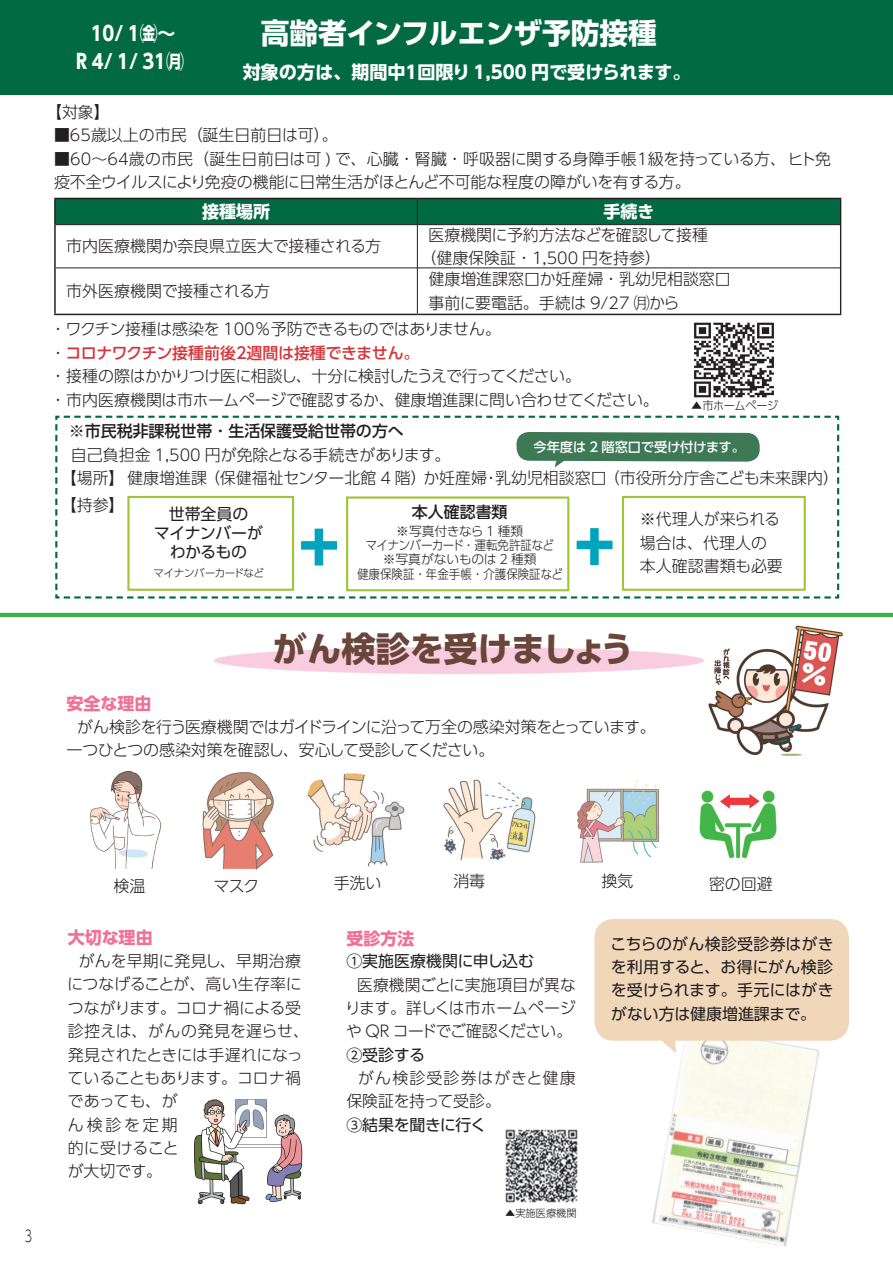
<style>
.page{position:relative;width:893px;height:1263px;background:#fff}
.page>*{position:absolute;margin:0;border:0;box-sizing:border-box;transform-origin:0 0}
.t1{font:34.35px "BIZ UDP Shin Go Bold";color:#6a4539}
.t2{font:28.65px "BIZ UDP Shin Go Bold";color:#fff}
.t3{font:19.95px "BIZ UDP Shin Go Bold";color:#fff;scale:.9 1}
.t4{font:18px "BIZ UDP Shin Go Bold";color:#fff}
.t5{font:16.95px "BIZ UDP Shin Go Bold";color:#f17097}
.t6{font:16.95px "BIZ UDP Shin Go Bold";color:#fff}
.t7{font:15.9px/23.4px "BIZ UDP Shin Go Light";color:#231f20}
.t8{font:15.9px/19.2px "BIZ UDP Shin Go";color:#231f20;text-align:center}
.t9{font:15.9px/23.4px "BIZ UDP Shin Go Light";letter-spacing:.02em;color:#231f20}
.t10{font:15.9px/23.4px "BIZ UDP Shin Go Light";letter-spacing:.035em;color:#231f20}
.t11{font:15.9px "BIZ UDP Shin Go Medium";color:#231f20}
.t12{font:15.9px/23.4px "BIZ UDP Shin Go Light";letter-spacing:.055em;color:#231f20}
.t13{font:15.9px "BIZ UDP Shin Go Medium";color:#d5353a}
.t14{font:15.9px/23.4px "BIZ UDP Shin Go Light";letter-spacing:.07em;color:#231f20}
.t15{font:15.9px/23.4px "BIZ UDP Shin Go";letter-spacing:.02em;color:#231f20;text-align:right}
.t16{font:15.9px "BIZ UDP Shin Go Light";letter-spacing:.03em;color:#231f20}
.t17{font:15.9px "BIZ UDP Shin Go Light";color:#231f20;scale:.7 1}
.t18{font:13.2px "BIZ UDP Shin Go Medium";color:#fff}
.t19{font:12.75px/13.8px "BIZ UDP Shin Go Light";color:#231f20;text-align:center}
.t20{font:12.75px "BIZ UDP Shin Go Light";color:#231f20;scale:.9 1}
.t21{font:11.7px "BIZ UDP Shin Go Light";color:#231f20;scale:.95 1}
.t22{font:10.65px "BIZ UDP Shin Go Light";color:#231f20}
.t23{font:10.2px "BIZ UDP Shin Go Light";color:#231f20}
.s1{font-family:"BIZ UDP Shin Go Light";color:#231f20}
</style>
<div class="page">
<svg style="left:729px;top:94px;width:71px;height:1px"></svg>
<div style="left:0;top:0;width:893px;height:94px;background:#026a43"></div>
<hr style="left:0;top:613px;width:893px;height:4px;background:#40ae49">
<svg style="left:55px;top:415px;width:785px;height:184px"></svg>
<div style="left:301px;top:541px;width:36px;height:9px;background:#00a4bd"></div>
<div style="left:315px;top:529px;width:8px;height:36px;background:#00a4bd"></div>
<div style="left:577px;top:541px;width:36px;height:8px;background:#00a4bd"></div>
<div style="left:590px;top:528px;width:9px;height:37px;background:#00a4bd"></div>
<div style="left:127px;top:496px;width:167px;height:95px;border:2px solid #9ec536"></div>
<div style="left:346px;top:496px;width:223px;height:95px;border:2px solid #9ec536"></div>
<div style="left:622px;top:496px;width:184px;height:95px;border:2px solid #9ec536"></div>
<img style="left:90px;top:771px;width:71px;height:98px">
<img style="left:202px;top:772px;width:72px;height:97px">
<img style="left:307px;top:773px;width:97px;height:94px">
<img style="left:443px;top:779px;width:93px;height:82px">
<img style="left:577px;top:779px;width:83px;height:83px">
<img style="left:699px;top:790px;width:78px;height:69px">
<img style="left:194px;top:1099px;width:109px;height:106px">
<img style="left:652px;top:1056px;width:167px;height:190px">
<svg style="left:594px;top:919px;width:255px;height:137px;background:#f1dbc0"></svg>
<img style="left:505px;top:1129px;width:73px;height:74px">
<svg style="left:214px;top:647px;width:490px;height:27px"></svg>
<svg style="left:516px;top:432px;width:244px;height:35px"></svg>
<hr style="left:56px;top:268px;width:361px;height:1px;background:#231f20">
<hr style="left:54px;top:198px;width:363px;height:1px;background:#231f20">
<hr style="left:54px;top:199px;width:2px;height:26px;background:#231f20">
<hr style="left:54px;top:225px;width:2px;height:43px;background:#231f20">
<hr style="left:54px;top:268px;width:2px;height:46px;background:#231f20">
<hr style="left:54px;top:314px;width:363px;height:1px;background:#231f20">
<hr style="left:417px;top:314px;width:424px;height:1px;background:#231f20">
<hr style="left:417px;top:225px;width:1px;height:43px;background:#231f20">
<hr style="left:417px;top:268px;width:423px;height:1px;background:#231f20">
<hr style="left:417px;top:268px;width:1px;height:46px;background:#231f20">
<svg style="left:55px;top:198px;width:785px;height:27px;background:#056440"></svg>
<hr style="left:840px;top:198px;width:1px;height:117px;background:#231f20">
<img style="left:708px;top:625px;width:135px;height:131px">
<img style="left:694px;top:322px;width:80px;height:76px">
<p class="t3" style="left:91px;top:23px;width:96px">１０/ ㈮１ ～</p>
<p class="t3" style="left:76px;top:51px;width:121px">R ４/ １/ ３１㈪</p>
<p class="t7" style="left:54px;top:100px;width:49px">【対象【</p>
<p class="t7" style="left:54px;top:124px;width:134px">■６５歳以上の市民</p>
<h2 class="t2" style="left:261px;top:19px;width:398px">高齢者インフルエンザ予防接種</h2>
<p class="t4" style="left:243px;top:63px;width:442px">対象の方は、期間中１回限り 1,500 円で受けられます。</p>
<p class="t7" style="left:195px;top:124px;width:137px">（誕生日前日は可。(</p>
<p class="t7" style="left:201px;top:147px;width:159px">（誕生日前日は可 ) で、</p>
<p class="t7" style="left:367px;top:147px;width:466px">心臓・腎臓・呼吸器に関する身障手帳１級を持っている方、　ヒト免</p>
<p class="t7" style="left:54px;top:147px;width:631px">■６０～６４歳の市民<br>疫不全ウイルスにより免疫の機能に日常生活がほとんど不可能な程度の障がいを有する方。</p>
<p class="t6" style="left:202px;top:203px;width:70px">接種場所</p>
<p class="t7" style="left:56px;top:235px;width:327px">　市内医療機関か奈良県立医大で接種される方</p>
<p class="t7" style="left:56px;top:279px;width:216px">　市外医療機関で接種される方</p>
<p class="t6" style="left:604px;top:203px;width:52px">手続き</p>
<p class="t7" style="left:418px;top:223px;width:292px">　医療機関に予約方法などを確認して接種</p>
<p class="t7" style="left:418px;top:247px;width:314px;line-height:21.3px">　（健康保険証・ 1,500 円を持参(<br>　健康増進課窓口か妊産婦・乳幼児相談窓口</p>
<p class="t7" style="left:418px;top:291px;width:262px">　事前に要電話。手続は 9/27 ㈪から</p>
<p class="t7" style="left:54px;top:318px;width:441px">・ワクチン接種は感染を 100％予防できるものではありません。</p>
<p class="t13" style="left:54px;top:345px;width:360px"><span class="s1">・</span>コロナワクチン接種前後２週間は接種できません。</p>
<p class="t7" style="left:312px;top:364px;width:264px">十分に検討したうえで行ってください。</p>
<p class="t7" style="left:54px;top:364px;width:251px">・接種の際はかかりつけ医に相談し、</p>
<p class="t7" style="left:54px;top:388px;width:334px">・市内医療機関は市ホームページで確認するか、</p>
<p class="t11" style="left:69px;top:423px;width:336px">※市民税非課税世帯・生活保護受給世帯の方へ</p>
<p class="t7" style="left:69px;top:443px;width:764px">自己負担金 1,500 円が免除となる手続きがあります。<br>【場所】　健康増進課（保健福祉センター北館 4 階）か妊産婦・乳幼児相談窓口（市役所分庁舎こども未来課内(</p>
<p class="t8" style="left:154px;top:504px;width:110px">世帯全員の<br>マイナンバーがわかるもの</p>
<p class="t22" style="left:154px;top:568px;width:112px">マイナンバーカードなど</p>
<p class="t7" style="left:395px;top:388px;width:259px">健康増進課に問い合わせてください。</p>
<p class="t21" style="left:691px;top:400px;width:93px">▲市ホームページ</p>
<p class="t18" style="left:533px;top:440px;width:208px">今年度は 2 階窓口で受け付けます。</p>
<p class="t7" style="left:69px;top:493px;width:49px">【持参【</p>
<p class="t11" style="left:412px;top:504px;width:97px">本人確認書類</p>
<p class="t19" style="left:366px;top:524px;width:189px">※写真付きなら 1 種類<br>マイナンバーカード・運転免許証など※写真がないものは 2 種類</p>
<p class="t20" style="left:357px;top:568px;width:230px">健康保険証・年金手帳・介護保険証など</p>
<p class="t7" style="left:703px;top:508px;width:78px;text-indent:-63px">※代理人が来られる代理人の</p>
<p class="t7" style="left:640px;top:531px;width:144px">場合は、<br>本人確認書類も必要</p>
<h1 class="t1" style="left:273px;top:632px;width:359px">がん検診を受けましょう</h1>
<p class="t5" style="left:67px;top:695px;width:86px">安全な理由</p>
<p class="t7" style="left:299px;top:715px;width:351px;text-indent:-232px">　がん検診を行う医療機関ではガイドラインに沿って万全の感染対策をとっています。安心して受診してください。</p>
<p class="t7" style="left:67px;top:738px;width:226px">一つひとつの感染対策を確認し、</p>
<p class="t17" style="left:25px;top:1228px;width:12px">3</p>
<p class="t7" style="left:113px;top:874px;width:33px">検温</p>
<p class="t5" style="left:68px;top:929px;width:86px">大切な理由</p>
<p class="t7" style="left:214px;top:874px;width:46px">マスク</p>
<p class="t9" style="left:206px;top:949px;width:97px;text-indent:-138px">　がんを早期に発見し、<br>高い生存率に</p>
<p class="t7" style="left:236px;top:949px;width:66px">早期治療</p>
<p class="t9" style="left:177px;top:972px;width:126px;text-indent:-109px">につなげることが、<br>コロナ禍による受</p>
<p class="t10" style="left:148px;top:996px;width:154px;text-indent:-80px">つながります。<br>がんの発見を遅らせ、</p>
<p class="t7" style="left:68px;top:1019px;width:73px">診控えは、</p>
<p class="t16" style="left:68px;top:1046px;width:235px">発見されたときには手遅れになっ</p>
<p class="t7" style="left:238px;top:1066px;width:65px">コロナ禍</p>
<p class="t10" style="left:162px;top:1066px;width:70px;text-indent:-94px">ていることもあります。が</p>
<p class="t12" style="left:68px;top:1089px;width:111px">であっても、<br>ん検診を定期的に受けることが大切です。</p>
<p class="t7" style="left:334px;top:871px;width:49px">手洗い</p>
<p class="t7" style="left:453px;top:869px;width:33px">消毒</p>
<p class="t5" style="left:346px;top:930px;width:70px">受診方法</p>
<p class="t8" style="left:346px;top:951px;width:189px">①実施医療機関に申し込む</p>
<p class="t7" style="left:357px;top:973px;width:220px;text-align:right">医療機関ごとに実施項目が異な詳しくは市ホームページ</p>
<p class="t7" style="left:346px;top:996px;width:220px">ります。<br>や QR コードでご確認ください。</p>
<p class="t8" style="left:346px;top:1045px;width:80px">②受診する</p>
<p class="t14" style="left:346px;top:1066px;width:231px">　がん検診受診券はがきと健康保険証を持って受診。</p>
<p class="t8" style="left:346px;top:1115px;width:140px">③結果を聞きに行く</p>
<p class="t7" style="left:601px;top:869px;width:33px">換気</p>
<p class="t7" style="left:709px;top:872px;width:65px">密の回避</p>
<p class="t15" style="left:611px;top:932px;width:224px">こちらのがん検診受診券はがきお得にがん検診</p>
<p class="t8" style="left:611px;top:957px;width:103px">を利用すると、</p>
<p class="t8" style="left:737px;top:981px;width:98px">手元にはがき</p>
<p class="t8" style="left:611px;top:979px;width:200px;line-height:23.4px;text-align:left">を受けられます。<br>がない方は健康増進課まで。</p>
<p class="t23" style="left:505px;top:1208px;width:73px">▲実施医療機関</p>
</div>
